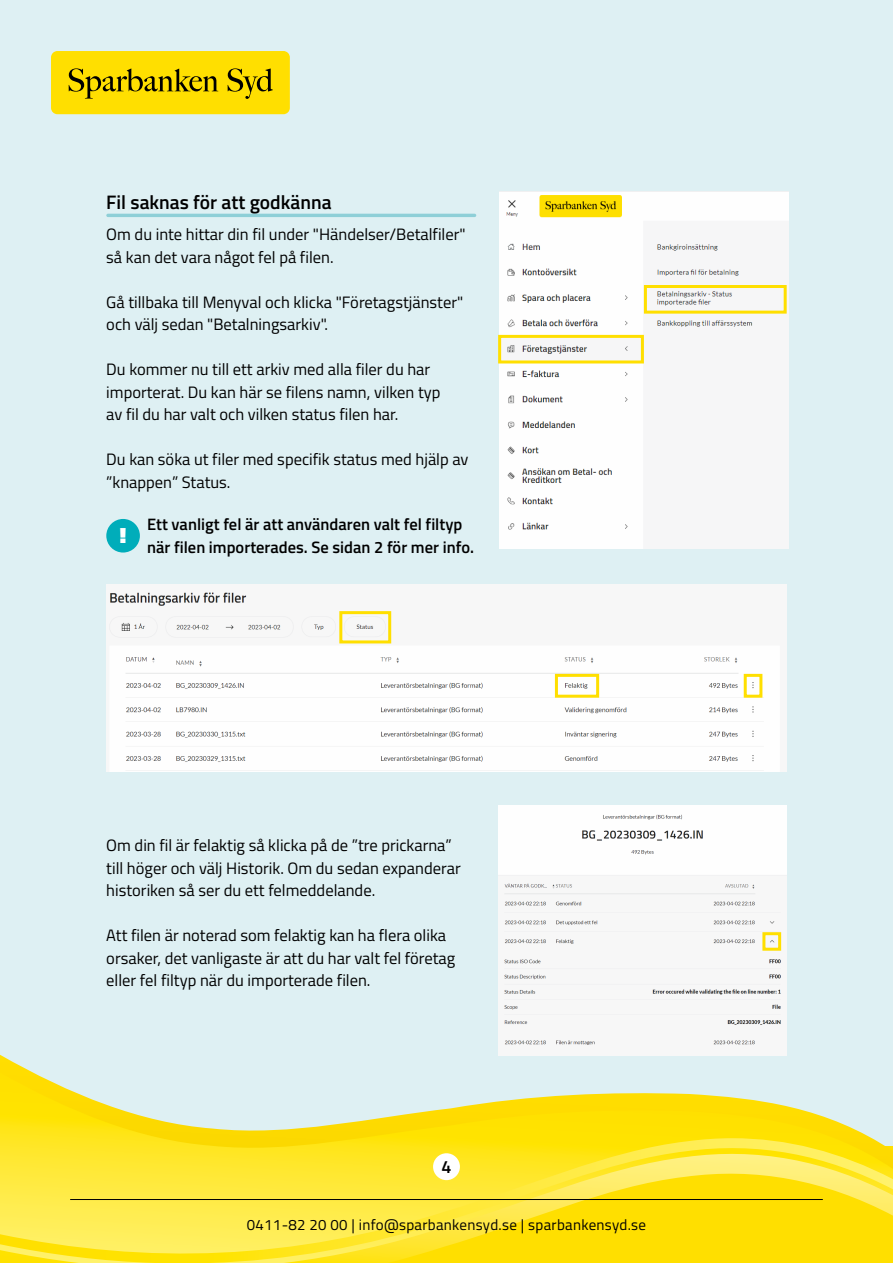
<style>
.page{position:relative;width:893px;height:1263px;background:#fff}
.page>*{position:absolute;margin:0;border:0;box-sizing:border-box;transform-origin:0 0}
.t1{font:900 22.35px "Titillium Web";color:#fff}
.t2{font:600 19.5px "Titillium Web";color:#000}
.t3{font:600 17.85px "Titillium Web";color:#000}
.t4{font:16.5px/22.5px "Titillium Web";color:#000}
.t5{font:600 16.5px/22.5px "Titillium Web";color:#000}
.t6{font:15px "Titillium Web";letter-spacing:.02em;color:#000}
</style>
<div class="page">
<div style="left:0;top:0;width:893px;height:1167px;background:#def0f3"></div>
<hr style="left:106px;top:214px;width:370px;height:3px;background:#8ecfd7;border-radius:2px">
<div style="left:51px;top:51px;width:239px;height:63px;background:#ffdf00;border-radius:6px"></div>
<svg style="left:69px;top:68px;width:149px;height:31px"></svg>
<svg style="left:228px;top:68px;width:45px;height:31px"></svg>
<svg style="left:0;top:1072px;width:872px;height:66px"></svg>
<svg style="left:0;top:1138px;width:893px;height:125px;background:#fee62b"></svg>
<hr style="left:70px;top:1199px;width:753px;height:1px;background:#000">
<img style="left:106px;top:585px;width:681px;height:187px">
<div style="left:339px;top:611px;width:52px;height:32px;border:3px solid #ffdf00"></div>
<div style="left:555px;top:674px;width:44px;height:24px;border:3px solid #ffdf00"></div>
<div style="left:744px;top:674px;width:18px;height:24px;border:3px solid #ffdf00"></div>
<div style="left:498px;top:805px;width:289px;height:250px;background:#f7f7f7"></div>
<div style="left:762px;top:932px;width:19px;height:19px;border:3px solid #ffdf00"></div>
<div style="left:434px;top:1154px;width:25px;height:25px;background:#fff;border-radius:50%"></div>
<div style="left:433px;top:1153px;width:27px;height:27px;border:3px solid #fff;border-radius:50%"></div>
<div style="left:108px;top:520px;width:30px;height:31px;background:#00adba;border-radius:50%"></div>
<div style="left:106px;top:519px;width:34px;height:33px;border:3px solid #00adba;border-radius:50%"></div>
<img style="left:500px;top:191px;width:288px;height:357px">
<div style="left:498px;top:335px;width:146px;height:28px;border:3px solid #ffdf00"></div>
<div style="left:644px;top:285px;width:143px;height:29px;border:3px solid #ffdf00"></div>
<p class="t2" style="left:106px;top:188px;width:227px">Fil saknas för att godkänna</p>
<p class="t4" style="left:106px;top:222px;width:361px">Om du inte hittar din fil under "Händelser/Betalfiler" så kan det vara något fel på filen.</p>
<p class="t4" style="left:106px;top:290px;width:358px">Gå tillbaka till Menyval och klicka "Företagstjänster" och välj sedan "Betalningsarkiv".</p>
<p class="t4" style="left:106px;top:357px;width:336px">Du kommer nu till ett arkiv med alla filer du har importerat. Du kan här se filens namn, vilken typ av fil du har valt och vilken status filen har.</p>
<p class="t4" style="left:106px;top:447px;width:364px">Du kan söka ut filer med specifik status med hjälp av ”knappen” Status.</p>
<h1 class="t1" style="left:120px;top:519px;width:8px">!</h1>
<p class="t5" style="left:147px;top:512px;width:328px">Ett vanligt fel är att användaren valt fel filtyp när filen importerades. Se sidan 2 för mer info.</p>
<p class="t4" style="left:106px;top:833px;width:356px">Om din fil är felaktig så klicka på de ”tre prickarna” till höger och välj Historik. Om du sedan expanderar historiken så ser du ett felmeddelande.</p>
<p class="t4" style="left:106px;top:923px;width:350px">Att filen är noterad som felaktig kan ha flera olika orsaker, det vanligaste är att du har valt fel företag eller fel filtyp när du importerade filen.</p>
<p class="t3" style="left:441px;top:1153px;width:11px">4</p>
<p class="t6" style="left:247px;top:1213px;width:401px">0411-82 20 00 | info@sparbankensyd.se | sparbankensyd.se</p>
</div>
